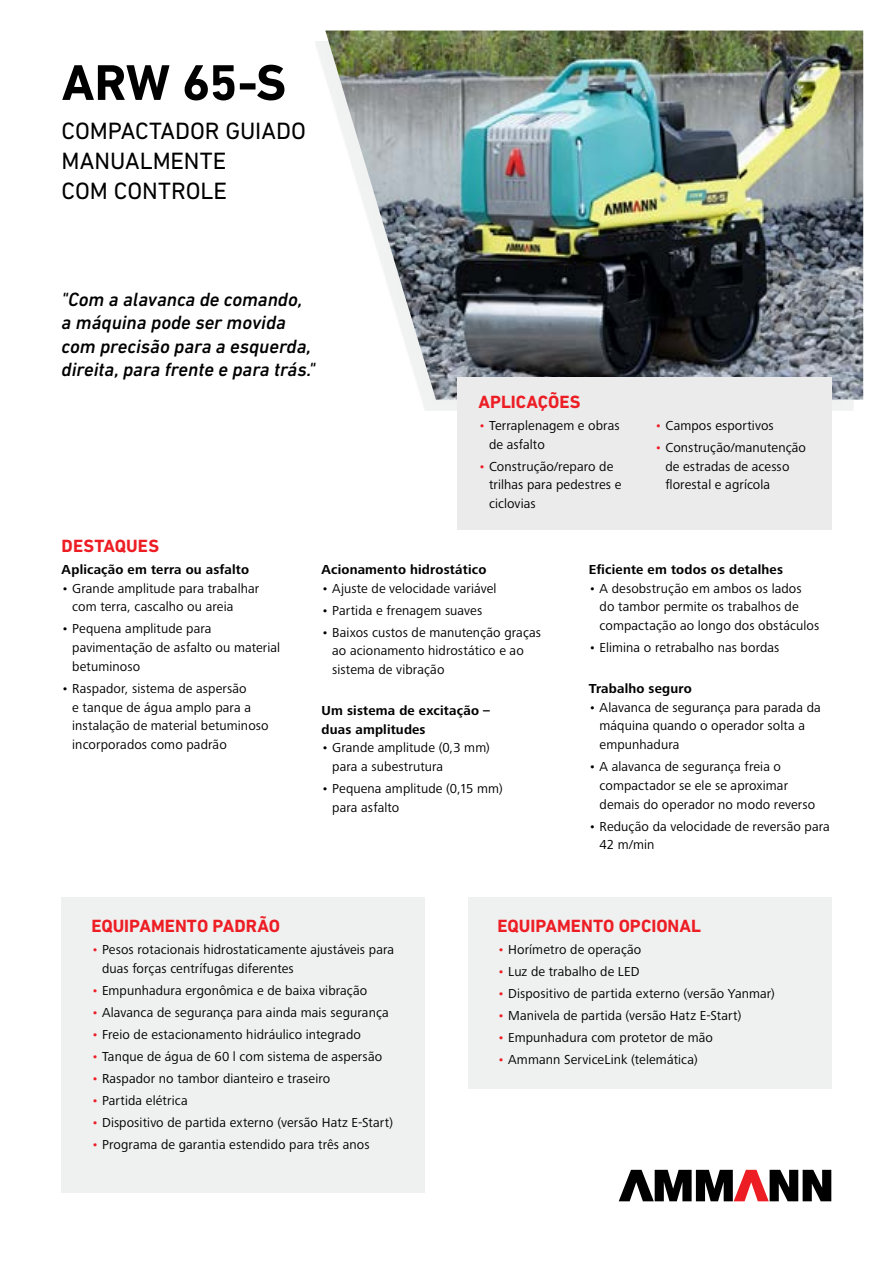
<style>
.page{position:relative;width:893px;height:1263px;background:#fff}
.page>*{position:absolute;margin:0;border:0;box-sizing:border-box;transform-origin:0 0}
.t1{font:700 51px "DIN Next LT Pro";color:#000}
.t2{font:24px/30px "DIN Next LT Pro";color:#000}
.t3{font:italic 500 19.5px/23.4px "DIN Next LT Pro";color:#000}
.t4{font:700 18px "DIN Next LT Pro";color:#ed1d24}
.t5{font:13.5px/18.8px "Frutiger Next LTW1 G";letter-spacing:.005em;color:#000}
.t6{font:700 13.5px/18.8px "Frutiger Next LTW1 G";letter-spacing:.01em;color:#000}
.s1{color:#ed1d24}
</style>
<div class="page">
<div style="left:315px;top:41px;width:538px;height:369px;background:#707575;opacity:.1"></div>
<img style="left:325px;top:31px;width:538px;height:368px">
<svg style="left:619px;top:1170px;width:212px;height:31px"></svg>
<div style="left:457px;top:377px;width:374px;height:153px;background:#ebebec"></div>
<div style="left:62px;top:897px;width:363px;height:296px;background:#eff0f0"></div>
<div style="left:468px;top:897px;width:363px;height:192px;background:#eff0f0"></div>
<h1 class="t1" style="left:62px;top:53px;width:226px">ARW 65-S</h1>
<h2 class="t2" style="left:62px;top:116px;width:246px">COMPACTADOR GUIADO<br>MANUALMENTE<br>COM CONTROLE</h2>
<h3 class="t3" style="left:62px;top:287px;width:255px">"Com a alavanca de comando, a máquina pode ser movida com precisão para a esquerda, direita, para frente e para trás."</h3>
<h3 class="t4" style="left:478px;top:391px;width:104px">APLICAÇÕES</h3>
<p class="t5" style="left:489px;top:416px;width:132px;text-indent:-11px"><span class="s1">•</span> Terraplenagem e obras de asfalto</p>
<p class="t5" style="left:489px;top:457px;width:134px;text-indent:-11px"><span class="s1">•</span> Construção/reparo de trilhas para pedestres e ciclovias</p>
<p class="t5" style="left:655px;top:416px;width:120px"><span class="s1">•</span> Campos esportivos</p>
<p class="t5" style="left:665px;top:438px;width:142px;text-indent:-11px"><span class="s1">•</span> Construção/manutenção de estradas de acesso florestal e agrícola</p>
<h3 class="t4" style="left:62px;top:535px;width:99px">DESTAQUES</h3>
<p class="t6" style="left:62px;top:560px;width:189px">Aplicação em terra ou asfalto</p>
<p class="t5" style="left:72px;top:579px;width:188px;text-indent:-11px">• Grande amplitude para trabalhar com terra, cascalho ou areia</p>
<p class="t5" style="left:72px;top:620px;width:209px;text-indent:-11px">• Pequena amplitude para pavimentação de asfalto ou material betuminoso</p>
<p class="t5" style="left:72px;top:679px;width:198px;text-indent:-11px">• Raspador, sistema de aspersão<br>e tanque de água amplo para a instalação de material betuminoso incorporados como padrão</p>
<p class="t6" style="left:322px;top:560px;width:166px">Acionamento hidrostático</p>
<p class="t5" style="left:322px;top:579px;width:176px">• Ajuste de velocidade variável</p>
<p class="t5" style="left:322px;top:601px;width:162px">• Partida e frenagem suaves</p>
<p class="t5" style="left:332px;top:623px;width:210px;text-indent:-11px">• Baixos custos de manutenção graças ao acionamento hidrostático e ao sistema de vibração</p>
<p class="t6" style="left:322px;top:701px;width:170px">Um sistema de excitação – duas amplitudes</p>
<p class="t5" style="left:332px;top:739px;width:159px;text-indent:-11px">• Grande amplitude (0,3 mm) para a subestrutura</p>
<p class="t5" style="left:332px;top:779px;width:172px;text-indent:-11px">• Pequena amplitude (0,15 mm) para asfalto</p>
<p class="t6" style="left:589px;top:560px;width:196px">Eficiente em todos os detalhes</p>
<p class="t5" style="left:600px;top:579px;width:221px;text-indent:-11px">• A desobstrução em ambos os lados do tambor permite os trabalhos de compactação ao longo dos obstáculos</p>
<p class="t5" style="left:589px;top:639px;width:192px">• Elimina o retrabalho nas bordas</p>
<p class="t6" style="left:589px;top:679px;width:104px">Trabalho seguro</p>
<p class="t5" style="left:600px;top:698px;width:223px;text-indent:-11px">• Alavanca de segurança para parada da máquina quando o operador solta a empunhadura</p>
<p class="t5" style="left:600px;top:758px;width:217px;text-indent:-11px">• A alavanca de segurança freia o compactador se ele se aproximar demais do operador no modo reverso</p>
<p class="t5" style="left:600px;top:817px;width:232px;text-indent:-11px">• Redução da velocidade de reversão para<br>42 m/min</p>
<h3 class="t4" style="left:91px;top:916px;width:190px">EQUIPAMENTO PADRÃO</h3>
<p class="t5" style="left:102px;top:941px;width:294px;text-indent:-11px"><span class="s1">•</span> Pesos rotacionais hidrostaticamente ajustáveis para duas forças centrífugas diferentes</p>
<p class="t5" style="left:91px;top:981px;width:277px"><span class="s1">•</span> Empunhadura ergonômica e de baixa vibração</p>
<p class="t5" style="left:91px;top:1003px;width:299px"><span class="s1">•</span> Alavanca de segurança para ainda mais segurança</p>
<p class="t5" style="left:91px;top:1025px;width:271px"><span class="s1">•</span> Freio de estacionamento hidráulico integrado</p>
<p class="t5" style="left:91px;top:1047px;width:292px"><span class="s1">•</span> Tanque de água de 60 l com sistema de aspersão</p>
<p class="t5" style="left:91px;top:1069px;width:240px"><span class="s1">•</span> Raspador no tambor dianteiro e traseiro</p>
<p class="t5" style="left:91px;top:1091px;width:98px"><span class="s1">•</span> Partida elétrica</p>
<p class="t5" style="left:91px;top:1113px;width:303px"><span class="s1">•</span> Dispositivo de partida externo (versão Hatz E-Start)</p>
<p class="t5" style="left:91px;top:1135px;width:280px"><span class="s1">•</span> Programa de garantia estendido para três anos</p>
<h3 class="t4" style="left:497px;top:916px;width:205px">EQUIPAMENTO OPCIONAL</h3>
<p class="t5" style="left:497px;top:941px;width:145px"><span class="s1">•</span> Horímetro de operação</p>
<p class="t5" style="left:497px;top:963px;width:144px"><span class="s1">•</span> Luz de trabalho de LED</p>
<p class="t5" style="left:497px;top:985px;width:279px"><span class="s1">•</span> Dispositivo de partida externo (versão Yanmar)</p>
<p class="t5" style="left:497px;top:1006px;width:245px"><span class="s1">•</span> Manivela de partida (versão Hatz E-Start)</p>
<p class="t5" style="left:497px;top:1028px;width:217px"><span class="s1">•</span> Empunhadura com protetor de mão</p>
<p class="t5" style="left:497px;top:1050px;width:202px"><span class="s1">•</span> Ammann ServiceLink (telemática)</p>
</div>
